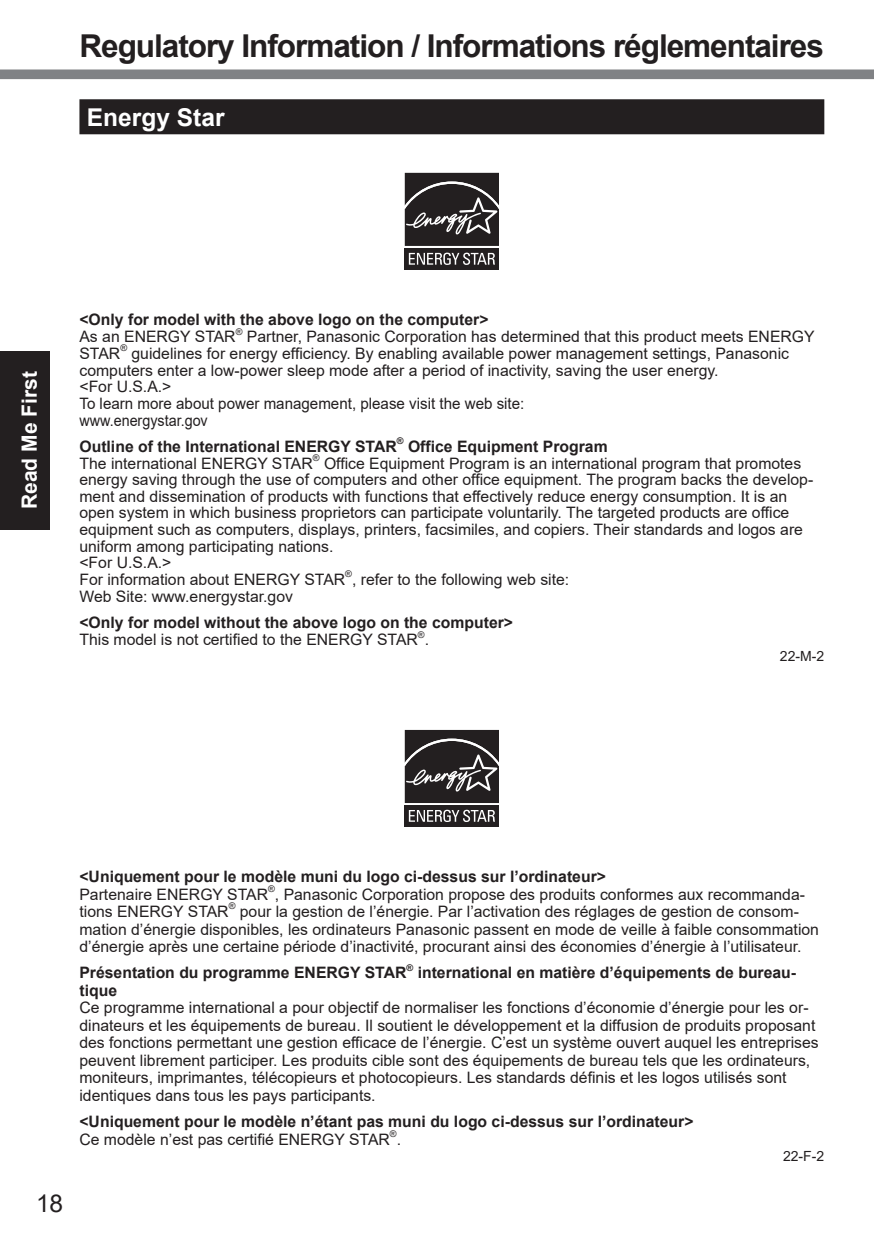
<style>
.page{position:relative;width:874px;height:1241px;background:#fff}
.page>*{position:absolute;margin:0;border:0;box-sizing:border-box;transform-origin:0 0}
.t1{font:700 31.5px "Arial";letter-spacing:-.035em;color:#231f20}
.t2{font:700 24.5px "Arial";color:#fff}
.t3{font:24.5px "Arial";color:#231f20}
.t4{font:700 21px "Arial";color:#fff}
.t5{font:15.75px/16.6px "Arial";color:#231f20}
.t6{font:700 15.75px "Arial";color:#231f20}
.t7{font:14px "Arial";color:#231f20}
.t8{font:9.1px "Arial";color:#231f20}
.t9{font:700 9.1px "Arial";color:#231f20}
</style>
<div class="page">
<div style="left:0;top:351px;width:50px;height:178px;background:#231f20"></div>
<div style="left:0;top:69px;width:873px;height:10px;background:#808285"></div>
<div style="left:79px;top:99px;width:744px;height:35px;background:#231f20"></div>
<svg style="left:404px;top:172px;width:95px;height:98px;background:#484546"></svg>
<svg style="left:404px;top:729px;width:95px;height:98px;background:#484546"></svg>
<h1 class="t1" style="left:79px;top:24px;width:745px">Regulatory Information / Informations réglementaires</h1>
<h2 class="t2" style="left:87px;top:100px;width:139px">Energy Star</h2>
<h3 class="t4" style="left:15px;top:509px;width:139px;rotate:-90deg">Read Me First</h3>
<p class="t6" style="left:79px;top:308px;width:410px">&lt;Only for model with the above logo on the computer&gt;</p>
<p class="t5" style="left:79px;top:328px;width:158px">As an ENERGY STAR</p>
<p class="t8" style="left:235px;top:325px;width:8px">®</p>
<p class="t5" style="left:247px;top:328px;width:569px">Partner, Panasonic Corporation has determined that this product meets ENERGY</p>
<p class="t5" style="left:79px;top:345px;width:42px">STAR</p>
<p class="t8" style="left:120px;top:342px;width:8px">®</p>
<p class="t5" style="left:79px;top:345px;width:710px;text-indent:52px">guidelines for energy efficiency. By enabling available power management settings, Panasonic computers enter a low-power sleep mode after a period of inactivity, saving the user energy.<br>&lt;For U.S.A.&gt;<br>To learn more about power management, please visit the web site:<br>www.energystar.gov</p>
<p class="t6" style="left:79px;top:435px;width:319px">Outline of the International ENERGY STAR</p>
<p class="t9" style="left:396px;top:434px;width:8px">®</p>
<p class="t6" style="left:408px;top:435px;width:201px">Office Equipment Program</p>
<p class="t5" style="left:79px;top:454px;width:235px">The international ENERGY STAR</p>
<p class="t8" style="left:313px;top:451px;width:8px">®</p>
<p class="t5" style="left:79px;top:454px;width:735px;text-indent:244px">Office Equipment Program is an international program that promotes energy saving through the use of computers and other office equipment. The program backs the develop&shy;ment and dissemination of products with functions that effectively reduce energy consumption. It is an open system in which business proprietors can participate voluntarily. The targeted products are office equipment such as computers, displays, printers, facsimiles, and copiers. Their standards and logos are uniform among participating nations.<br>&lt;For U.S.A.&gt;<br>For information about ENERGY STAR , refer to the following web site:</p>
<p class="t8" style="left:345px;top:568px;width:8px">®</p>
<p class="t5" style="left:79px;top:587px;width:215px">Web Site: www.energystar.gov</p>
<p class="t6" style="left:79px;top:611px;width:435px">&lt;Only for model without the above logo on the computer&gt;</p>
<p class="t5" style="left:79px;top:631px;width:351px">This model is not certified to the ENERGY STAR .</p>
<p class="t8" style="left:418px;top:628px;width:8px">®</p>
<p class="t7" style="left:779px;top:646px;width:46px">22-M-2</p>
<h2 class="t3" style="left:36px;top:1186px;width:29px">18</h2>
<p class="t6" style="left:79px;top:865px;width:528px">&lt;Uniquement pour le modèle muni du logo ci-dessus sur l’ordinateur&gt;</p>
<p class="t5" style="left:79px;top:885px;width:726px">Partenaire ENERGY STAR , Panasonic Corporation propose des produits conformes aux recommanda-</p>
<p class="t8" style="left:268px;top:882px;width:8px">®</p>
<p class="t5" style="left:79px;top:902px;width:151px">tions ENERGY STAR</p>
<p class="t8" style="left:228px;top:899px;width:8px">®</p>
<p class="t5" style="left:79px;top:902px;width:740px;line-height:17.5px;text-indent:160px">pour la gestion de l’énergie. Par l’activation des réglages de gestion de consom&shy;mation d’énergie disponibles, les ordinateurs Panasonic passent en mode de veille à faible consommation d’énergie après une certaine période d’inactivité, procurant ainsi des économies d’énergie à l’utilisateur.</p>
<p class="t6" style="left:79px;top:961px;width:328px">Présentation du programme ENERGY STAR</p>
<p class="t9" style="left:406px;top:960px;width:8px">®</p>
<p class="t6" style="left:417px;top:961px;width:380px">international en matière d’équipements de bureau-</p>
<p class="t6" style="left:79px;top:979px;width:39px">tique</p>
<p class="t5" style="left:79px;top:998px;width:740px;line-height:17.5px">Ce programme international a pour objectif de normaliser les fonctions d’économie d’énergie pour les or&shy;dinateurs et les équipements de bureau. Il soutient le développement et la diffusion de produits proposant des fonctions permettant une gestion efficace de l’énergie. C’est un système ouvert auquel les entreprises peuvent librement participer. Les produits cible sont des équipements de bureau tels que les ordinateurs, moniteurs, imprimantes, télécopieurs et photocopieurs. Les standards définis et les logos utilisés sont identiques dans tous les pays participants.</p>
<p class="t6" style="left:79px;top:1110px;width:615px">&lt;Uniquement pour le modèle n’étant pas muni du logo ci-dessus sur l’ordinateur&gt;</p>
<p class="t5" style="left:79px;top:1130px;width:323px">Ce modèle n’est pas certifié ENERGY STAR .</p>
<p class="t8" style="left:390px;top:1127px;width:8px">®</p>
<p class="t7" style="left:782px;top:1145px;width:43px">22-F-2</p>
</div>
